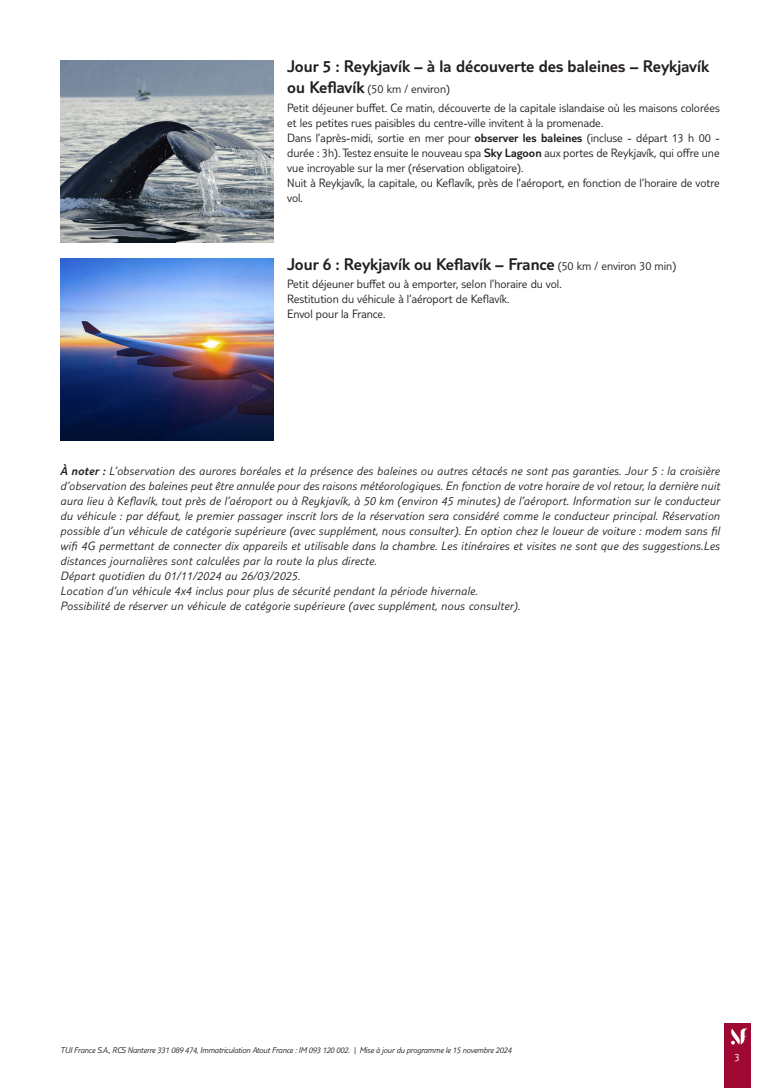
<style>
.page{position:relative;width:780px;height:1088px;background:#fff}
.page>*{position:absolute;margin:0;border:0;box-sizing:border-box;transform-origin:0 0}
.t1{font:300 17.5px "TUI Type";color:#231f20}
.t2{font:italic 300 12.5px/15px "TUI Type";letter-spacing:.02em;color:#231f20}
.t3{font:300 12.5px/15px "TUI Type";color:#231f20}
.t4{font:300 11.25px "TUI Type";color:#fff}
.t5{font:italic 300 8.75px "TUI Type";letter-spacing:-.02em;color:#231f20}
.s1{font-size:17.5px}
.s2{font-style:inherit}
.s3{font-size:12.5px}
</style>
<div class="page">
<div style="left:724px;top:1023px;width:26px;height:65px;background:#9e0832"></div>
<svg style="left:731px;top:1028px;width:17px;height:16px"></svg>
<img style="left:60px;top:60px;width:213px;height:182px">
<img style="left:60px;top:258px;width:213px;height:182px">
<h1 class="t1" style="left:287px;top:56px;width:423px">Jour 5 : Reykjavík – à la découverte des baleines – Reykjavík</h1>
<p class="t3" style="left:287px;top:79px;width:434px;line-height:18.5px"><span class="s1">ou Keflavík</span> (50 km / environ)<br>Petit déjeuner buffet. Ce matin, découverte de la capitale islandaise où les maisons colorées</p>
<p class="t3" style="left:287px;top:115px;width:434px">et les petites rues paisibles du centre-ville invitent à la promenade.<br>Dans l’après-midi, sortie en mer pour <span class="s2">observer les baleines</span> (incluse - départ 13 h 00 - durée : 3h). Testez ensuite le nouveau spa <span class="s2">Sky Lagoon</span> aux portes de Reykjavík, qui offre une vue incroyable sur la mer (réservation obligatoire).<br>Nuit à Reykjavík, la capitale, ou Keflavík, près de l’aéroport, en fonction de l’horaire de votre vol.</p>
<h1 class="t1" style="left:287px;top:254px;width:390px">Jour 6 : Reykjavík ou Keflavík – France <span class="s3">(50 km / environ 30 min)</span></h1>
<p class="t3" style="left:287px;top:276px;width:276px">Petit déjeuner buffet ou à emporter, selon l’horaire du vol.<br>Restitution du véhicule à l’aéroport de Keflavík.<br>Envol pour la France.</p>
<p class="t2" style="left:60px;top:463px;width:661px"><span class="s2">À noter :</span> L’observation des aurores boréales et la présence des baleines ou autres cétacés ne sont pas garanties. Jour 5 : la croisière d’observation des baleines peut être annulée pour des raisons météorologiques. En fonction de votre horaire de vol retour, la dernière nuit aura lieu à Keflavík, tout près de l’aéroport ou à Reykjavík, à 50 km (environ 45 minutes) de l’aéroport. Information sur le conducteur du véhicule : par défaut, le premier passager inscrit lors de la réservation sera considéré comme le conducteur principal. Réservation possible d’un véhicule de catégorie supérieure (avec supplément, nous consulter). En option chez le loueur de voiture : modem sans fil wifi 4G permettant de connecter dix appareils et utilisable dans la chambre. Les itinéraires et visites ne sont que des suggestions.Les distances journalières sont calculées par la route la plus directe.<br>Départ quotidien du 01/11/2024 au 26/03/2025.<br>Location d’un véhicule 4x4 inclus pour plus de sécurité pendant la période hivernale.<br>Possibilité de réserver un véhicule de catégorie supérieure (avec supplément, nous consulter).</p>
<p class="t5" style="left:60px;top:1045px;width:452px">TUI France S.A., RCS Nanterre 331 089 474, Immatriculation Atout France : IM 093 120 002. | Mise à jour du programme le 15 novembre 2024</p>
<p class="t4" style="left:734px;top:1050px;width:7px">3</p>
</div>
